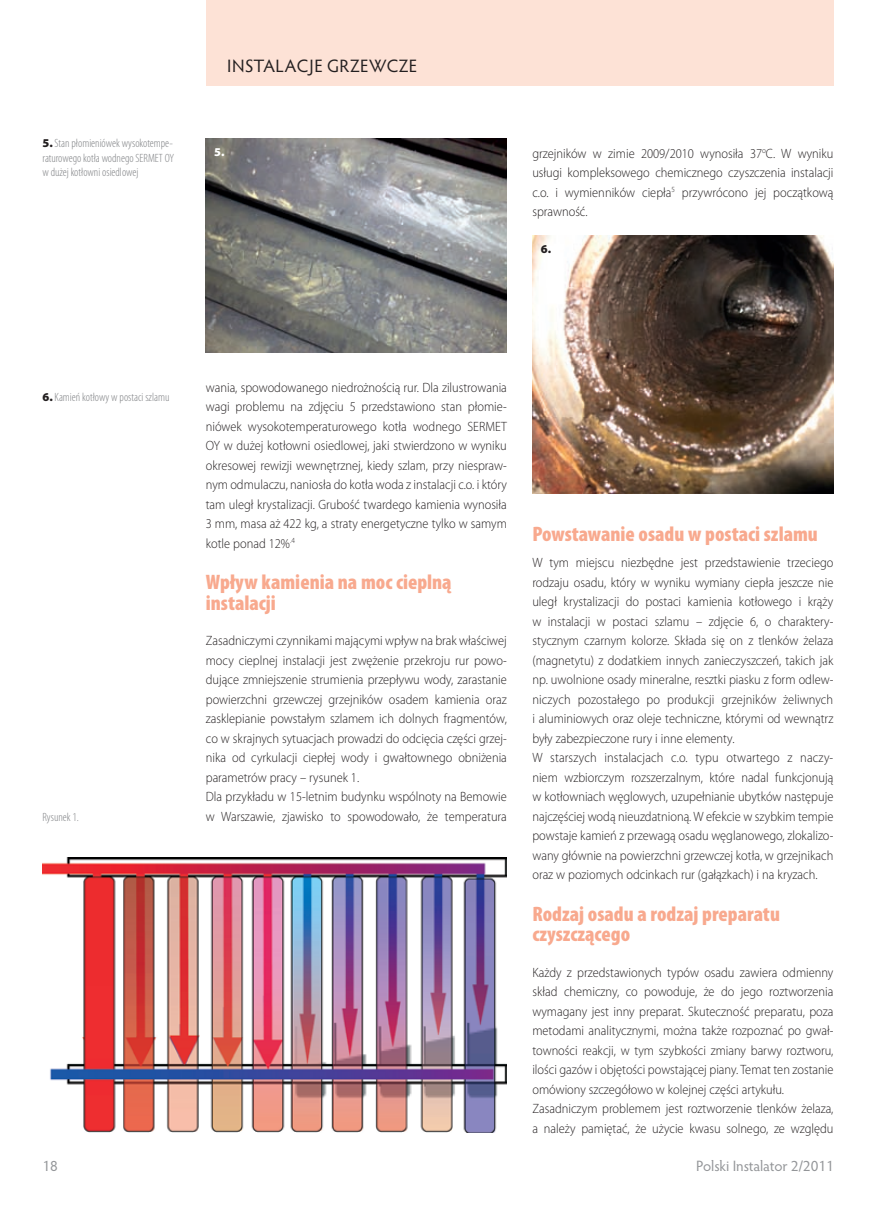
<style>
.page{position:relative;width:893px;height:1212px;background:#fff}
.page>*{position:absolute;margin:0;border:0;box-sizing:border-box;transform-origin:0 0}
.t1{font:900 condensed 21px/20.2px "Myriad Pro";color:#f8a98e}
.t2{font:18px "Hypatia Sans Pro";letter-spacing:.025em;color:#231f20}
.t3{font:15px "Hypatia Sans Pro";letter-spacing:-.005em;color:#939598}
.t4{font:300 13.5px/19.5px "Myriad Pro";color:#231f20;scale:.92 1}
.t5{font:300 condensed 12px/14.4px "Myriad Pro";color:#808285;text-align:justify}
.t6{font:900 12px "Myriad Pro";color:#fff}
.t7{font:900 12px "Myriad Pro";color:#231f20}
.s1{font-weight:900;font-stretch:normal;color:#231f20}
</style>
<div class="page">
<div style="left:206px;top:0;width:627px;height:85px;background:#fde2d6"></div>
<img style="left:206px;top:138px;width:301px;height:215px">
<img style="left:43px;top:857px;width:464px;height:276px">
<img style="left:532px;top:236px;width:301px;height:257px">
<p class="t5" style="left:43px;top:136px;width:133px"><span class="s1">5.</span> Stan płomieniówek wysokotempe&shy;raturowego kotła wodnego SERMET OY w dużej kotłowni osiedlowej</p>
<h2 class="t2" style="left:227px;top:54px;width:191px">INSTALACJE GRZEWCZE</h2>
<p class="t6" style="left:214px;top:145px;width:12px">5.</p>
<p class="t4" style="left:532px;top:144px;width:329px;text-align:justify">grzejników w zimie 2009/2010 wynosiła 37<sup>o</sup>C. W wyniku usługi kompleksowego chemicznego czyszczenia instalacji c.o. i wymienników ciepła<sup>5</sup> przywrócono jej początkową sprawność.</p>
<p class="t7" style="left:541px;top:242px;width:12px">6.</p>
<p class="t5" style="left:43px;top:390px;width:128px"><span class="s1">6.</span> Kamień kotłowy w postaci szlamu</p>
<p class="t5" style="left:43px;top:810px;width:38px">Rysunek 1.</p>
<p class="t4" style="left:206px;top:378px;width:329px;text-align:justify">wania, spowodowanego niedrożnością rur. Dla zilustrowania wagi problemu na zdjęciu 5 przedstawiono stan płomie&shy;niówek wysokotemperaturowego kotła wodnego SERMET OY w dużej kotłowni osiedlowej, jaki stwierdzono w wyniku okresowej rewizji wewnętrznej, kiedy szlam, przy niespraw&shy;nym odmulaczu, naniosła do kotła woda z instalacji c.o. i który tam uległ krystalizacji. Grubość twardego kamienia wynosiła 3 mm, masa aż 422 kg, a straty energetyczne tylko w samym kotle ponad 12%<sup>.4</sup></p>
<h1 class="t1" style="left:206px;top:572px;width:247px">Wpływ kamienia na moc cieplną instalacji</h1>
<p class="t4" style="left:206px;top:631px;width:329px">Zasadniczymi czynnikami mającymi wpływ na brak właściwej mocy cieplnej instalacji jest zwężenie przekroju rur powo&shy;dujące zmniejszenie strumienia przepływu wody, zarastanie powierzchni grzewczej grzejników osadem kamienia oraz zasklepianie powstałym szlamem ich dolnych fragmentów, co w skrajnych sytuacjach prowadzi do odcięcia części grzej&shy;nika od cyrkulacji ciepłej wody i gwałtownego obniżenia parametrów pracy – rysunek 1.<br>Dla przykładu w 15-letnim budynku wspólnoty na Bemowie w Warszawie, zjawisko to spowodowało, że temperatura</p>
<h1 class="t1" style="left:532px;top:524px;width:287px">Powstawanie osadu w postaci szlamu</h1>
<p class="t4" style="left:532px;top:553px;width:329px">W tym miejscu niezbędne jest przedstawienie trzeciego rodzaju osadu, który w wyniku wymiany ciepła jeszcze nie uległ krystalizacji do postaci kamienia kotłowego i krąży w instalacji w postaci szlamu – zdjęcie 6, o charaktery&shy;stycznym czarnym kolorze. Składa się on z tlenków żelaza (magnetytu) z dodatkiem innych zanieczyszczeń, takich jak np. uwolnione osady mineralne, resztki piasku z form odlew&shy;niczych pozostałego po produkcji grzejników żeliwnych i aluminiowych oraz oleje techniczne, którymi od wewnątrz były zabezpieczone rury i inne elementy.<br>W starszych instalacjach c.o. typu otwartego z naczy&shy;niem wzbiorczym rozszerzalnym, które nadal funkcjonują w kotłowniach węglowych, uzupełnianie ubytków następuje najczęściej wodą nieuzdatnioną. W efekcie w szybkim tempie powstaje kamień z przewagą osadu węglanowego, zlokalizo&shy;wany głównie na powierzchni grzewczej kotła, w grzejnikach oraz w poziomych odcinkach rur (gałązkach) i na kryzach.</p>
<h1 class="t1" style="left:532px;top:904px;width:249px">Rodzaj osadu a rodzaj preparatu czyszczącego</h1>
<p class="t4" style="left:532px;top:963px;width:329px">Każdy z przedstawionych typów osadu zawiera odmienny skład chemiczny, co powoduje, że do jego roztworzenia wymagany jest inny preparat. Skuteczność preparatu, poza metodami analitycznymi, można także rozpoznać po gwał&shy;towności reakcji, w tym szybkości zmiany barwy roztworu, ilości gazów i objętości powstającej piany. Temat ten zostanie omówiony szczegółowo w kolejnej części artykułu.<br>Zasadniczym problemem jest roztworzenie tlenków żelaza, a należy pamiętać, że użycie kwasu solnego, ze względu</p>
<p class="t3" style="left:43px;top:1156px;width:17px">18</p>
<p class="t3" style="left:696px;top:1156px;width:139px">Polski Instalator 2/2011</p>
</div>
